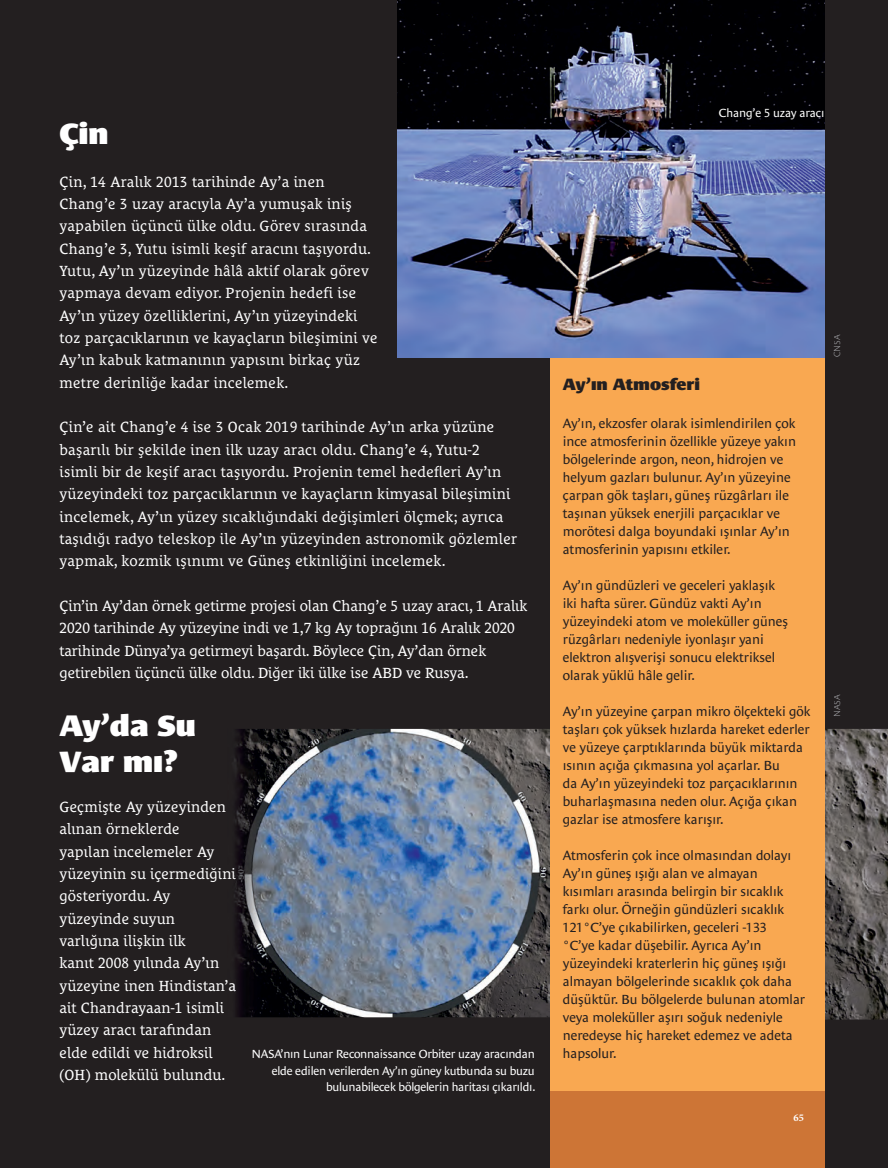
<style>
.page{position:relative;width:888px;height:1168px;background:#fff}
.page>*{position:absolute;margin:0;border:0;box-sizing:border-box;transform-origin:0 0}
.t1{font:900 30px/36px "Le Monde Sans Pro";letter-spacing:-.01em;color:#fff}
.t2{font:900 16.5px "Le Monde Sans Pro";color:#231f20}
.t3{font:15px/22.4px "Le Monde Courrier Pro";letter-spacing:.02em;color:#fff}
.t4{font:15px/22.4px "Le Monde Courrier Pro";color:#fff}
.t5{font:13.5px/18px "Le Monde Sans Pro";color:#231f20}
.t6{font:12px/16.5px "Le Monde Sans Pro";letter-spacing:-.02em;color:#fff;text-align:right}
.t7{font:700 10.35px "Minion Pro";color:#fff}
.t8{font:300 expanded 9px "Le Monde Sans Pro";letter-spacing:-.01em;color:#b6b7bb}
.s1{color:#fafafb}
.s2{color:#fcfcfc}
</style>
<div class="page">
<div style="left:0;top:0;width:888px;height:1167px;background:#231f20"></div>
<div style="left:550px;top:907px;width:274px;height:260px;background:#cd7536"></div>
<img style="left:234px;top:729px;width:316px;height:288px">
<img style="left:234px;top:867px;width:2px;height:15px">
<img style="left:234px;top:979px;width:2px;height:14px">
<img style="left:824px;top:729px;width:64px;height:290px">
<div style="left:550px;top:295px;width:274px;height:796px;background:#f9a851"></div>
<img style="left:397px;top:0;width:427px;height:357px">
<p class="t6" style="left:718px;top:105px;width:107px">Chang’e 5 uzay aracı</p>
<h1 class="t1" style="left:59px;top:117px;width:51px">Çin</h1>
<p class="t3" style="left:59px;top:171px;width:319px">Çin, 14 Aralık 2013 tarihinde Ay’a inen Chang’e 3 uzay aracıyla Ay’a yumuşak iniş yapabilen üçüncü ülke oldu. Görev sırasında Chang’e 3, Yutu isimli keşif aracını taşıyordu.<br>Yutu, Ay’ın yüzeyinde hâlâ aktif olarak görev yapmaya devam ediyor. Projenin hedefi ise Ay’ın yüzey özelliklerini, Ay’ın yüzeyindeki toz parçacıklarının ve kayaçların bileşimini ve Ay’ın kabuk katmanının yapısını birkaç yüz metre derinliğe kadar incelemek.</p>
<p class="t3" style="left:59px;top:417px;width:459px">Çin’e ait Chang’e 4 ise 3 Ocak 2019 tarihinde Ay’ın arka yüzüne başarılı bir şekilde inen ilk uzay aracı oldu. Chang’e 4, Yutu-2 isimli bir de keşif aracı taşıyordu. Projenin temel hedefleri Ay’ın yüzeyindeki toz parçacıklarının ve kayaçların kimyasal bileşimini incelemek, Ay’ın yüzey sıcaklığındaki değişimleri ölçmek; ayrıca taşıdığı radyo teleskop ile Ay’ın yüzeyinden astronomik gözlemler yapmak, kozmik ışınımı ve Güneş etkinliğini incelemek.</p>
<p class="t4" style="left:59px;top:595px;width:469px">Çin’in Ay’dan örnek getirme projesi olan Chang’e 5 uzay aracı, 1 Aralık 2020 tarihinde Ay yüzeyine indi ve 1,7 kg Ay toprağını 16 Aralık 2020 tarihinde Dünya’ya getirmeyi başardı. Böylece Çin, Ay’dan örnek getirebilen üçüncü ülke oldu. Diğer iki ülke ise ABD ve Rusya.</p>
<h1 class="t1" style="left:59px;top:710px;width:138px">Ay’da Su<br>Var mı?</h1>
<p class="t3" style="left:59px;top:796px;width:178px">Geçmişte Ay yüzeyinden alınan örneklerde<br>yapılan incelemeler Ay yüzeyinin su içermediğin<span class="s1">i </span>gösteriyordu. Ay yüzeyinde suyun varlığına ilişkin ilk<br>kanıt 2008 yılında Ay’ın yüzeyine inen Hindistan’<span class="s2">a </span>ait Chandrayaan-1 isimli yüzey aracı tarafından elde edildi ve hidroksil (OH) molekülü bulundu.</p>
<p class="t2" style="left:563px;top:377px;width:139px">Ay’ın Atmosferi</p>
<p class="t5" style="left:563px;top:415px;width:235px">Ay’ın, ekzosfer olarak isimlendirilen çok ince atmosferinin özellikle yüzeye yakın bölgelerinde argon, neon, hidrojen ve helyum gazları bulunur. Ay’ın yüzeyine çarpan gök taşları, güneş rüzgârları ile taşınan yüksek enerjili parçacıklar ve morötesi dalga boyundaki ışınlar Ay’ın atmosferinin yapısını etkiler.</p>
<p class="t5" style="left:563px;top:577px;width:227px">Ay’ın gündüzleri ve geceleri yaklaşık iki hafta sürer. Gündüz vakti Ay’ın yüzeyindeki atom ve moleküller güneş rüzgârları nedeniyle iyonlaşır yani elektron alışverişi sonucu elektriksel olarak yüklü hâle gelir.</p>
<p class="t5" style="left:563px;top:703px;width:249px">Ay’ın yüzeyine çarpan mikro ölçekteki gök taşları çok yüksek hızlarda hareket ederler ve yüzeye çarptıklarında büyük miktarda ısının açığa çıkmasına yol açarlar. Bu<br>da Ay’ın yüzeyindeki toz parçacıklarının buharlaşmasına neden olur. Açığa çıkan gazlar ise atmosfere karışır.</p>
<p class="t5" style="left:563px;top:847px;width:244px">Atmosferin çok ince olmasından dolayı Ay’ın güneş ışığı alan ve almayan kısımları arasında belirgin bir sıcaklık farkı olur. Örneğin gündüzleri sıcaklık 121°C’ye çıkabilirken, geceleri -133<br>°C’ye kadar düşebilir. Ayrıca Ay’ın yüzeyindeki kraterlerin hiç güneş ışığı almayan bölgelerinde sıcaklık çok daha düşüktür. Bu bölgelerde bulunan atomlar veya moleküller aşırı soğuk nedeniyle neredeyse hiç hareket edemez ve adeta</p>
<p class="t6" style="left:251px;top:1046px;width:285px">NASA’nın Lunar Reconnaissance Orbiter uzay aracından</p>
<p class="t5" style="left:563px;top:1045px;width:55px">hapsolur.</p>
<p class="t6" style="left:272px;top:1063px;width:265px">elde edilen verilerden Ay’ın güney kutbunda su buzu bulunabilecek bölgelerin haritası çıkarıldı.</p>
<p class="t7" style="left:793px;top:1111px;width:12px">65</p>
<p class="t8" style="left:833px;top:357px;width:24px;rotate:-90deg">CNSA</p>
<p class="t8" style="left:833px;top:717px;width:24px;rotate:-90deg">NASA</p>
</div>
